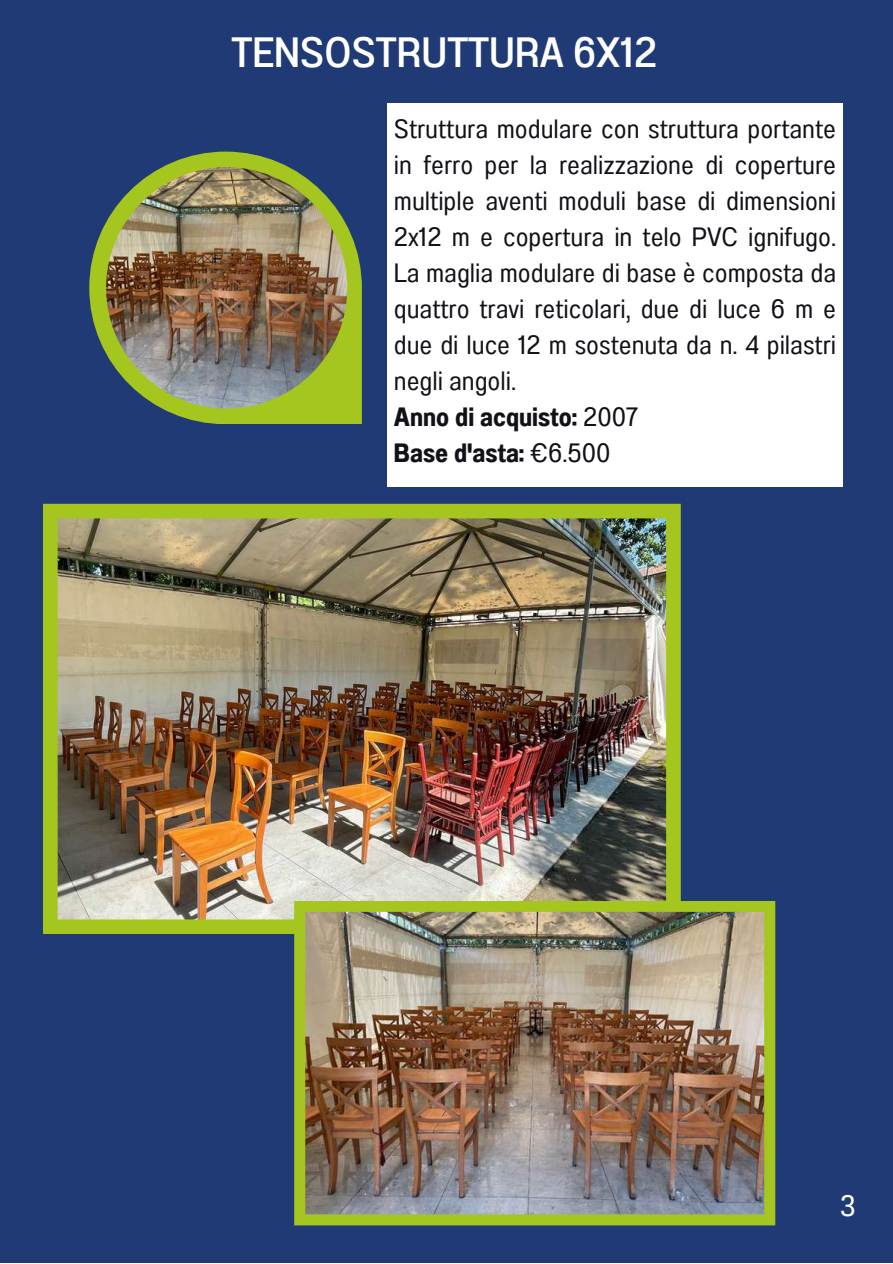
<style>
.page{position:relative;width:893px;height:1264px;background:#fff}
.page>*{position:absolute;margin:0;border:0;box-sizing:border-box;transform-origin:0 0}
.t1{font:42.3px "Anantason Medium Wd 75";color:#fff}
.t2{font:29.55px "Anantason Wd 75";color:#fff}
.t3{font:26.55px/36px "Anantason Wd 75";color:#111117;text-align:justify}
.t4{font:26.55px "Anantason Bold Wd 75";color:#111117}
.s1{font-family:"Anantason Wd 75"}
</style>
<div class="page">
<div style="left:0;top:0;width:892px;height:1262px;background:#203a75"></div>
<svg style="left:89px;top:152px;width:273px;height:272px;fill:#a5c61f"></svg>
<img style="left:106px;top:167px;width:241px;height:241px;border-radius:50%">
<img style="left:43px;top:504px;width:637px;height:430px">
<img style="left:294px;top:900px;width:481px;height:325px">
<div style="left:387px;top:103px;width:455px;height:383px;background:#fff"></div>
<h1 class="t1" style="left:231px;top:28px;width:427px">TENSOSTRUTTURA 6X12</h1>
<p class="t3" style="left:394px;top:111px;width:443px">Struttura modulare con struttura portante in ferro per la realizzazione di coperture multiple aventi moduli base di dimensioni 2x12 m e copertura in telo PVC ignifugo.<br>La maglia modulare di base è composta da quattro travi reticolari, due di luce 6 m e due di luce 12 m sostenuta da n. 4 pilastri negli angoli.</p>
<p class="t4" style="left:394px;top:401px;width:245px">Anno di acquisto: <span class="s1">2007</span></p>
<p class="t4" style="left:394px;top:437px;width:218px">Base d'asta: <span class="s1">€6.500</span></p>
<p class="t2" style="left:839px;top:1188px;width:17px">3</p>
</div>
